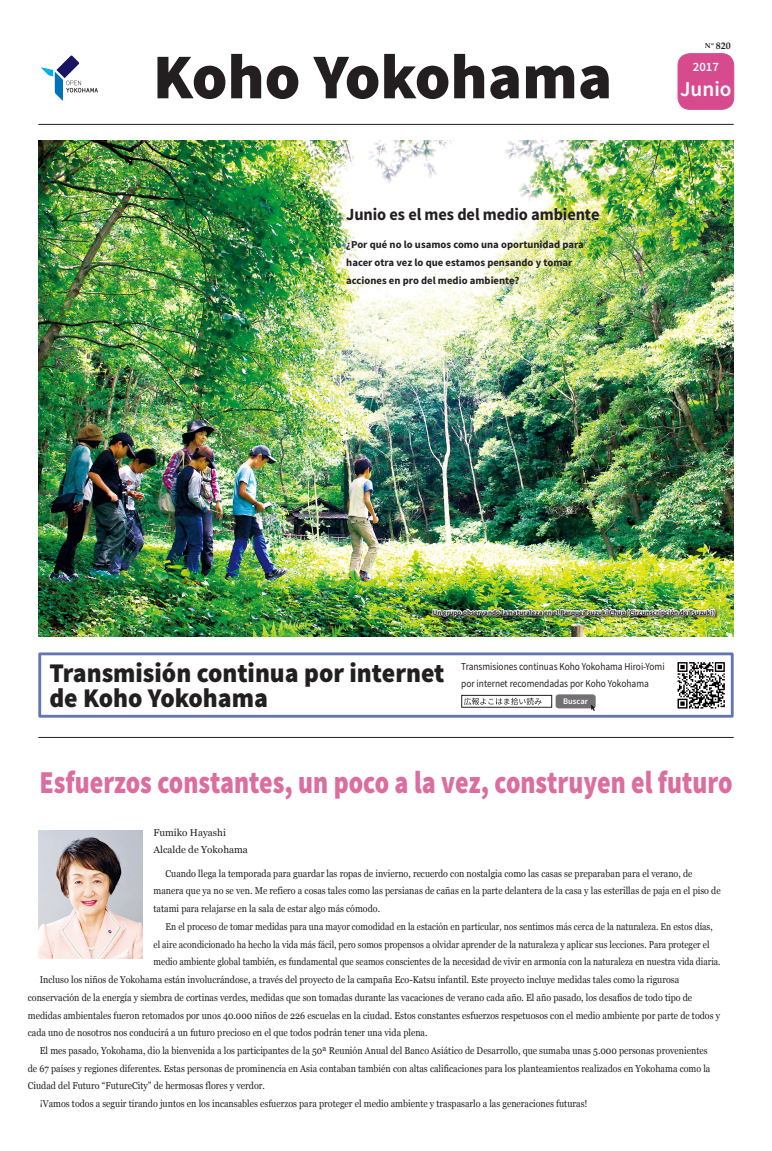
<style>
.page{position:relative;width:772px;height:1151px;background:#fff}
.page>*{position:absolute;margin:0;border:0;box-sizing:border-box;transform-origin:0 0}
.t1{font:900 63.8px "Source Sans Pro";color:#231f20}
.t2{font:900 31.9px "Source Sans Pro";color:#db6d9f;scale:.81 1}
.t3{font:900 27px/25px "Source Sans Pro";color:#231f20;scale:.95 1}
.t4{font:600 21.3px "Source Sans Pro";color:#fff}
.t5{font:700 17px "Source Sans Pro";letter-spacing:-.005em;color:#231f20;scale:.96 1}
.t6{font:600 12.8px "Source Sans Pro";color:#fff}
.t7{font:700 10.6px/17.7px "Source Sans Pro";color:#231f20}
.t8{font:10.6px/16.3px "Source Sans Pro";letter-spacing:-.005em;color:#231f20;scale:.88 1}
.t9{font:9.9px/17.7px "Georgia";color:#231f20;scale:.9 1}
.t10{font:9.9px/17.7px "Georgia";color:#231f20;scale:.87 1}
.t11{font:9.9px "Georgia";color:#231f20}
.t12{font:700 9.9px "Palatino";color:#231f20}
.t13{font:600 8.5px "Source Sans Pro";color:#fff}
.t14{font:700 7.1px "Source Sans Pro";color:#231f20}
.s1{font-size:7.1px}
</style>
<div class="page">
<img style="left:38px;top:831px;width:104px;height:127px">
<hr style="left:38px;top:124px;width:695px;height:1px;background:#231f20">
<svg style="left:41px;top:56px;width:57px;height:44px"></svg>
<div style="left:677px;top:54px;width:56px;height:55px;background:#d84a8e;border-radius:12px"></div>
<div style="left:677px;top:53px;width:56px;height:57px;border:1px solid #d84a8e;border-radius:12px"></div>
<hr style="left:38px;top:737px;width:695px;height:1px;background:#231f20">
<div style="left:38px;top:652px;width:695px;height:66px;border:3px solid #6276b1"></div>
<svg style="left:555px;top:694px;width:40px;height:17px"></svg>
<div style="left:461px;top:695px;width:91px;height:13px;border:1px solid #231f20"></div>
<svg style="left:464px;top:698px;width:77px;height:7px"></svg>
<img style="left:677px;top:662px;width:47px;height:47px">
<img style="left:38px;top:140px;width:695px;height:496px">
<img style="left:431px;top:596px;width:284px;height:41px">
<p class="t1" style="left:153px;top:36px;width:460px">Koho Yokohama</p>
<p class="t5" style="left:346px;top:203px;width:265px">Junio es el mes del medio ambiente</p>
<p class="t7" style="left:346px;top:236px;width:239px">¿Por qué no lo usamos como una oportunidad para hacer otra vez lo que estamos pensando y tomar acciones en pro del medio ambiente?</p>
<p class="t12" style="left:704px;top:37px;width:28px"><span class="s1">Nº</span> 820</p>
<p class="t6" style="left:692px;top:59px;width:28px">2017</p>
<p class="t4" style="left:679px;top:75px;width:53px">Junio</p>
<p class="t14" style="left:432px;top:608px;width:284px">Un grupo observando la naturaleza en el Parque Tsuzuki Chuo (Circunscripción de Tsuzuki)</p>
<p class="t3" style="left:49px;top:662px;width:417px">Transmisión continua por internet de Koho Yokohama</p>
<p class="t8" style="left:461px;top:659px;width:232px">Transmisiones continuas Koho Yokohama Hiroi-Yomi por internet recomendadas por Koho Yokohama</p>
<p class="t13" style="left:562px;top:696px;width:26px">Buscar</p>
<p class="t2" style="left:39px;top:762px;width:856px">Esfuerzos constantes, un poco a la vez, construyen el futuro</p>
<p class="t11" style="left:153px;top:825px;width:74px">Fumiko Hayashi</p>
<p class="t11" style="left:153px;top:843px;width:96px">Alcalde de Yokohama</p>
<p class="t9" style="left:153px;top:864px;width:631px;text-indent:12px">Cuando llega la temporada para guardar las ropas de invierno, recuerdo con nostalgia como las casas se preparaban para el verano, de manera que ya no se ven. Me refiero a cosas tales como las persianas de cañas en la parte delantera de la casa y las esterillas de paja en el piso de tatami para relajarse en la sala de estar algo más cómodo.</p>
<p class="t10" style="left:153px;top:917px;width:652px;text-indent:12px">En el proceso de tomar medidas para una mayor comodidad en la estación en particular, nos sentimos más cerca de la naturaleza. En estos días, el aire acondicionado ha hecho la vida más fácil, pero somos propensos a olvidar aprender de la naturaleza y aplicar sus lecciones. Para proteger el medio ambiente global también, es fundamental que seamos conscientes de la necesidad de vivir en armonía con la naturaleza en nuestra vida diaria.</p>
<p class="t9" style="left:28px;top:970px;width:770px;text-indent:12px">Incluso los niños de Yokohama están involucrándose, a través del proyecto de la campaña Eco-Katsu infantil. Este proyecto incluye medidas tales como la rigurosa conservación de la energía y siembra de cortinas verdes, medidas que son tomadas durante las vacaciones de verano cada año. El año pasado, los desafíos de todo tipo de medidas ambientales fueron retomados por unos 40.000 niños de 226 escuelas en la ciudad. Estos constantes esfuerzos respetuosos con el medio ambiente por parte de todos y cada uno de nosotros nos conducirá a un futuro precioso en el que todos podrán tener una vida plena.</p>
<p class="t9" style="left:28px;top:1041px;width:759px;text-indent:12px">El mes pasado, Yokohama, dio la bienvenida a los participantes de la 50ª Reunión Anual del Banco Asiático de Desarrollo, que sumaba unas 5.000 personas provenientes de 67 países y regiones diferentes. Estas personas de prominencia en Asia contaban también con altas calificaciones para los planteamientos realizados en Yokohama como la<br>Ciudad del Futuro “FutureCity” de hermosas flores y verdor.</p>
<p class="t9" style="left:40px;top:1094px;width:609px">¡Vamos todos a seguir tirando juntos en los incansables esfuerzos para proteger el medio ambiente y traspasarlo a las generaciones futuras!</p>
</div>
